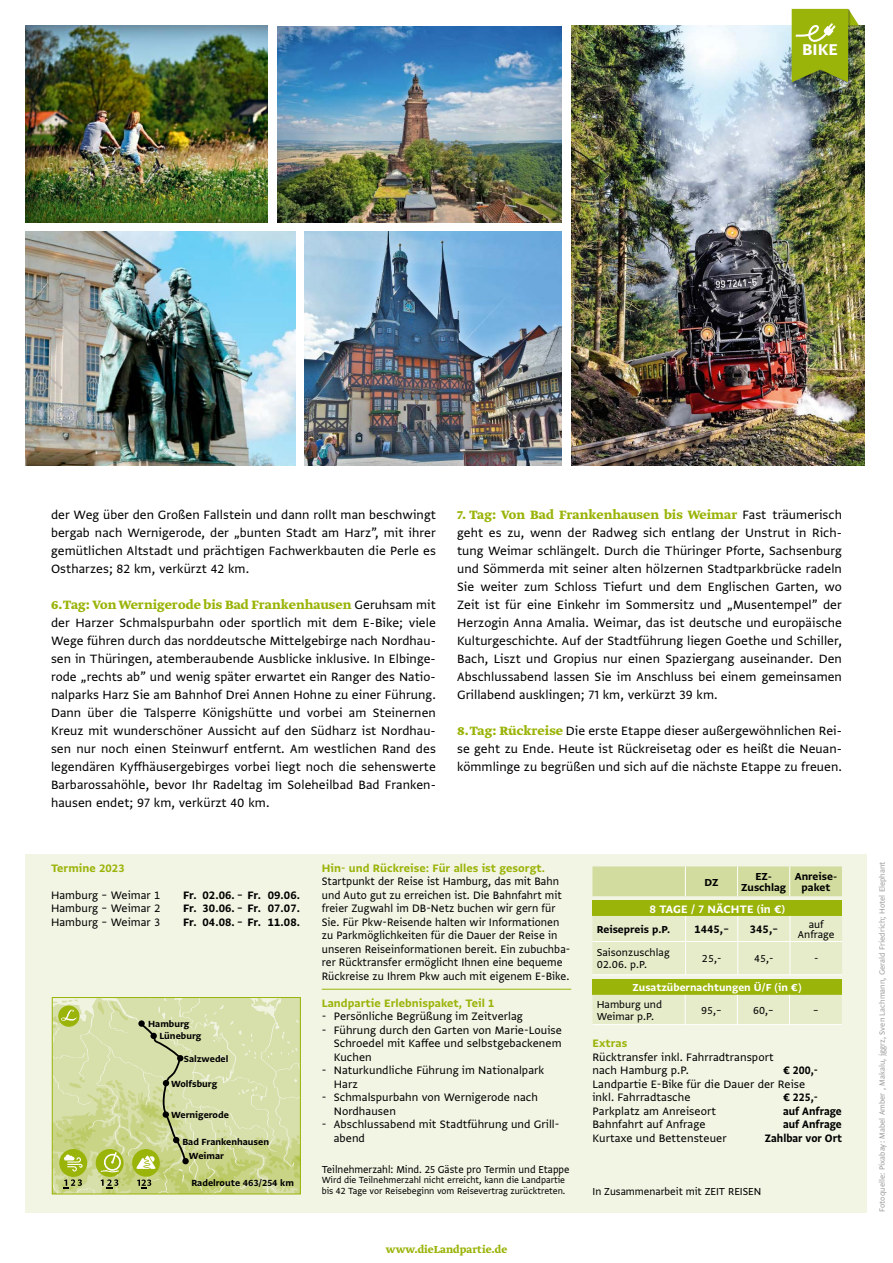
<style>
.page{position:relative;width:893px;height:1263px;background:#fff}
.page>*{position:absolute;margin:0;border:0;box-sizing:border-box;transform-origin:0 0}
.t1{font:18.6px "Greta Sans Std Bld";color:#fff}
.t2{font:14.25px/18px "Greta Sans Std";letter-spacing:.005em;color:#000;text-align:justify}
.t3{font:700 14.25px "Greta Text Pro";letter-spacing:.005em;color:#9bb409}
.t4{font:12.75px/13.5px "Greta Sans Std";letter-spacing:.005em;color:#000}
.t5{font:12.75px/13.5px "Greta Sans Std";letter-spacing:.005em;color:#000;scale:.96 1}
.t6{font:12.75px "Greta Sans Std Bld";letter-spacing:.005em;color:#9bb409}
.t7{font:12.75px "Greta Sans Std Bld";color:#000}
.t8{font:12.75px "Greta Sans Std Bld";color:#000;scale:.93 1}
.t9{font:12.75px "Greta Sans Std Bld";letter-spacing:.01em;color:#fff}
.t10{font:12px/12px "Greta Sans Std";color:#000}
.t11{font:12px "Greta Sans Std";color:#000;scale:.94 1}
.t12{font:12px/10.5px "Greta Sans Std Bld";color:#000;text-align:center}
.t13{font:12px "Greta Sans Std Bld";color:#fff}
.t14{font:700 12px "Greta Text Pro";letter-spacing:.005em;color:#9bb409}
.t15{font:10.5px/10.5px "Greta Sans Std";color:#000}
.t16{font:10.5px/11.9px "Greta Sans Std Bld";color:#000}
.t17{font:9px "Greta Sans Std";letter-spacing:.005em;color:#9c9d9d}
.s1{font-family:"Greta Sans Std";font-weight:400;color:#000}
.s2{font-family:"Greta Text Pro";font-weight:700;color:#9bb409}
</style>
<div class="page">
<img style="left:304px;top:231px;width:257px;height:234px">
<img style="left:277px;top:26px;width:284px;height:196px">
<img style="left:26px;top:26px;width:242px;height:196px">
<img style="left:571px;top:26px;width:293px;height:439px">
<img style="left:26px;top:231px;width:269px;height:234px">
<div style="left:792px;top:9px;width:58px;height:75px;background:#000;opacity:.3"></div>
<svg style="left:792px;top:9px;width:67px;height:73px;background:#91a621"></svg>
<div style="left:26px;top:854px;width:841px;height:358px;background:#f2f5e4"></div>
<hr style="left:322px;top:989px;width:249px;height:1px;background:#9bb409">
<div style="left:592px;top:866px;width:250px;height:30px;background:#d2dc9e"></div>
<hr style="left:685px;top:866px;width:1px;height:30px;background:#fff">
<hr style="left:737px;top:866px;width:1px;height:30px;background:#fff">
<hr style="left:789px;top:866px;width:1px;height:30px;background:#fff">
<div style="left:592px;top:900px;width:250px;height:16px;background:#9bb409"></div>
<div style="left:592px;top:916px;width:250px;height:58px;background:#e6ebca"></div>
<hr style="left:592px;top:941px;width:94px;height:1px;background:#fff">
<hr style="left:686px;top:941px;width:52px;height:1px;background:#fff">
<hr style="left:685px;top:942px;width:1px;height:32px;background:#fff">
<hr style="left:738px;top:941px;width:52px;height:1px;background:#fff">
<hr style="left:737px;top:942px;width:1px;height:32px;background:#fff">
<hr style="left:790px;top:941px;width:52px;height:1px;background:#fff">
<hr style="left:790px;top:942px;width:1px;height:32px;background:#fff">
<hr style="left:592px;top:974px;width:94px;height:1px;background:#fff">
<hr style="left:686px;top:974px;width:52px;height:1px;background:#fff">
<hr style="left:738px;top:974px;width:52px;height:1px;background:#fff">
<hr style="left:790px;top:974px;width:52px;height:1px;background:#fff">
<div style="left:592px;top:979px;width:250px;height:16px;background:#9bb409"></div>
<hr style="left:592px;top:1024px;width:93px;height:1px;background:#fff">
<hr style="left:685px;top:1024px;width:52px;height:1px;background:#fff">
<hr style="left:737px;top:1024px;width:52px;height:1px;background:#fff">
<hr style="left:789px;top:1024px;width:53px;height:1px;background:#fff">
<div style="left:592px;top:995px;width:250px;height:29px;background:#e6ebca"></div>
<svg style="left:52px;top:997px;width:248px;height:197px;background:#ced797"></svg>
<div style="left:182px;top:1158px;width:7px;height:6px;background:#000;border-radius:50%"></div>
<h1 class="t1" style="left:802px;top:38px;width:37px">BIKE</h1>
<p class="t2" style="left:51px;top:505px;width:386px">der Weg über den Großen Fallstein und dann rollt man beschwingt bergab nach Wernigerode, der „bunten Stadt am Harz”, mit ihrer gemütlichen Altstadt und prächtigen Fachwerkbauten die Perle es Ostharzes; 82 km, verkürzt 42 km.</p>
<p class="t3" style="left:51px;top:595px;width:386px">6. Tag: Von Wernigerode bis Bad Frankenhausen <span class="s1">Geruhsam mit</span></p>
<p class="t2" style="left:51px;top:613px;width:386px">der Harzer Schmalspurbahn oder sportlich mit dem E-Bike; viele Wege führen durch das norddeutsche Mittelgebirge nach Nordhau&shy;sen in Thüringen, atemberaubende Ausblicke inklusive. In Elbinge&shy;rode „rechts ab” und wenig später erwartet ein Ranger des Natio&shy;nalparks Harz Sie am Bahnhof Drei Annen Hohne zu einer Führung.<br>Dann über die Talsperre Königshütte und vorbei am Steinernen Kreuz mit wunderschöner Aussicht auf den Südharz ist Nordhau&shy;sen nur noch einen Steinwurf entfernt. Am westlichen Rand des legendären Kyffhäusergebirges vorbei liegt noch die sehenswerte Barbarossahöhle, bevor Ihr Radeltag im Soleheilbad Bad Franken&shy;hausen endet; 97 km, verkürzt 40 km.</p>
<p class="t3" style="left:457px;top:505px;width:386px">7. Tag: Von Bad Frankenhausen bis Weimar <span class="s1">Fast träumerisch</span></p>
<p class="t2" style="left:457px;top:523px;width:386px">geht es zu, wenn der Radweg sich entlang der Unstrut in Rich&shy;tung Weimar schlängelt. Durch die Thüringer Pforte, Sachsenburg und Sömmerda mit seiner alten hölzernen Stadtparkbrücke radeln Sie weiter zum Schloss Tiefurt und dem Englischen Garten, wo Zeit ist für eine Einkehr im Sommersitz und „Musentempel” der Herzogin Anna Amalia. Weimar, das ist deutsche und europäische Kulturgeschichte. Auf der Stadtführung liegen Goethe und Schiller, Bach, Liszt und Gropius nur einen Spaziergang auseinander. Den Abschlussabend lassen Sie im Anschluss bei einem gemeinsamen Grillabend ausklingen; 71 km, verkürzt 39 km.</p>
<p class="t2" style="left:457px;top:721px;width:386px"><span class="s2">8. Tag: Rückreise</span> Die erste Etappe dieser außergewöhnlichen Rei&shy;se geht zu Ende. Heute ist Rückreisetag oder es heißt die Neuan&shy;kömmlinge zu begrüßen und sich auf die nächste Etappe zu freuen.</p>
<p class="t6" style="left:51px;top:860px;width:75px">Termine 2023</p>
<p class="t4" style="left:51px;top:888px;width:111px">Hamburg – Weimar 1</p>
<p class="t7" style="left:183px;top:887px;width:118px">Fr. 02.06. – Fr. 09.06.</p>
<p class="t4" style="left:51px;top:901px;width:111px">Hamburg – Weimar 2</p>
<p class="t7" style="left:183px;top:901px;width:118px">Fr. 30.06. – Fr. 07.07.</p>
<p class="t4" style="left:51px;top:915px;width:111px">Hamburg – Weimar 3</p>
<p class="t7" style="left:183px;top:914px;width:118px">Fr. 04.08. – Fr. 11.08.</p>
<p class="t16" style="left:159px;top:1018px;width:43px;text-indent:-11px">Hamburg<br>Lüneburg</p>
<p class="t16" style="left:184px;top:1053px;width:46px">Salzwedel</p>
<p class="t16" style="left:171px;top:1078px;width:48px">Wolfsburg</p>
<p class="t16" style="left:171px;top:1109px;width:59px">Wernigerode</p>
<p class="t16" style="left:189px;top:1134px;width:82px;line-height:14.1px;text-indent:-7px">Bad Frankenhausen<br>Weimar</p>
<p class="t16" style="left:191px;top:1177px;width:104px">Radelroute 463/254 km</p>
<p class="t6" style="left:322px;top:860px;width:225px">Hin- und Rückreise: Für alles ist gesorgt.</p>
<p class="t5" style="left:322px;top:874px;width:260px">Startpunkt der Reise ist Hamburg, das mit Bahn und Auto gut zu erreichen ist. Die Bahnfahrt mit freier Zugwahl im DB-Netz buchen wir gern für Sie. Für Pkw-Reisende halten wir Informationen zu Parkmöglichkeiten für die Dauer der Reise in unseren Reiseinformationen bereit. Ein zubuchba&shy;rer Rücktransfer ermöglicht Ihnen eine bequeme Rückreise zu Ihrem Pkw auch mit eigenem E-Bike.</p>
<p class="t6" style="left:322px;top:995px;width:174px">Landpartie Erlebnispaket, Teil 1</p>
<p class="t4" style="left:322px;top:1009px;width:203px">- Persönliche Begrüßung im Zeitverlag</p>
<p class="t4" style="left:334px;top:1023px;width:230px;text-align:justify;text-indent:-12px">- Führung durch den Garten von Marie-Louise Schroedel mit Kaffee und selbstgebackenem Kuchen</p>
<p class="t4" style="left:334px;top:1063px;width:212px;text-indent:-12px">- Naturkundliche Führung im Nationalpark<br>Harz</p>
<p class="t4" style="left:334px;top:1090px;width:206px;text-indent:-12px">- Schmalspurbahn von Wernigerode nach<br>Nordhausen</p>
<p class="t4" style="left:334px;top:1117px;width:226px;text-indent:-12px">- Abschlussabend mit Stadtführung und Grill&shy;abend</p>
<p class="t12" style="left:704px;top:876px;width:15px">DZ</p>
<p class="t12" style="left:741px;top:871px;width:46px">EZ-<br>Zuschlag</p>
<p class="t12" style="left:795px;top:871px;width:44px">Anreise&shy;paket</p>
<p class="t9" style="left:649px;top:901px;width:137px">8 TAGE / 7 NÄCHTE (in €)</p>
<p class="t12" style="left:597px;top:924px;width:75px">Reisepreis p.P.</p>
<p class="t7" style="left:694px;top:922px;width:36px">1445,–</p>
<p class="t7" style="left:750px;top:922px;width:30px">345,–</p>
<p class="t10" style="left:798px;top:918px;width:38px;line-height:10.5px;text-align:center">auf<br>Anfrage</p>
<p class="t10" style="left:597px;top:946px;width:74px">Saisonzuschlag<br>02.06. p.P.</p>
<p class="t10" style="left:702px;top:952px;width:21px">25,-</p>
<p class="t10" style="left:754px;top:952px;width:21px">45,-</p>
<p class="t10" style="left:814px;top:952px;width:6px">-</p>
<p class="t13" style="left:633px;top:980px;width:170px">Zusatzübernachtungen Ü/F (in €)</p>
<p class="t10" style="left:597px;top:998px;width:67px">Hamburg und<br>Weimar p.P.</p>
<p class="t10" style="left:701px;top:1004px;width:22px">95,–</p>
<p class="t10" style="left:753px;top:1004px;width:22px">60,–</p>
<p class="t10" style="left:813px;top:1004px;width:7px">–</p>
<p class="t6" style="left:592px;top:1036px;width:36px">Extras</p>
<p class="t4" style="left:592px;top:1050px;width:183px">Rücktransfer inkl. Fahrradtransport nach Hamburg p.P.</p>
<p class="t8" style="left:783px;top:1063px;width:39px">€ 200,-</p>
<p class="t4" style="left:592px;top:1077px;width:214px">Landpartie E-Bike für die Dauer der Reise inkl. Fahrradtasche</p>
<p class="t8" style="left:783px;top:1090px;width:39px">€ 225,-</p>
<p class="t4" style="left:592px;top:1104px;width:125px">Parkplatz am Anreiseort</p>
<p class="t8" style="left:783px;top:1103px;width:65px">auf Anfrage</p>
<p class="t4" style="left:592px;top:1117px;width:114px">Bahnfahrt auf Anfrage</p>
<p class="t8" style="left:783px;top:1117px;width:65px">auf Anfrage</p>
<p class="t4" style="left:592px;top:1131px;width:136px">Kurtaxe und Bettensteuer</p>
<p class="t8" style="left:765px;top:1130px;width:84px">Zahlbar vor Ort</p>
<p class="t11" style="left:322px;top:1162px;width:265px">Teilnehmerzahl: Mind. 25 Gäste pro Termin und Etappe</p>
<p class="t15" style="left:322px;top:1175px;width:245px">Wird die Teilnehmerzahl nicht erreicht, kann die Landpartie bis 42 Tage vor Reisebeginn vom Reisevertrag zurücktreten.</p>
<p class="t10" style="left:592px;top:1185px;width:170px">In Zusammenarbeit mit ZEIT REISEN</p>
<p class="t14" style="left:386px;top:1241px;width:123px">www.dieLandpartie.de</p>
<p class="t17" style="left:877px;top:1212px;width:352px;rotate:-90deg">Fotoquelle: Pixabay: Mabel Amber , Makalu, jggrz, Sven Lachmann, Gerald Friedrich; Hotel Elephant</p>
</div>
